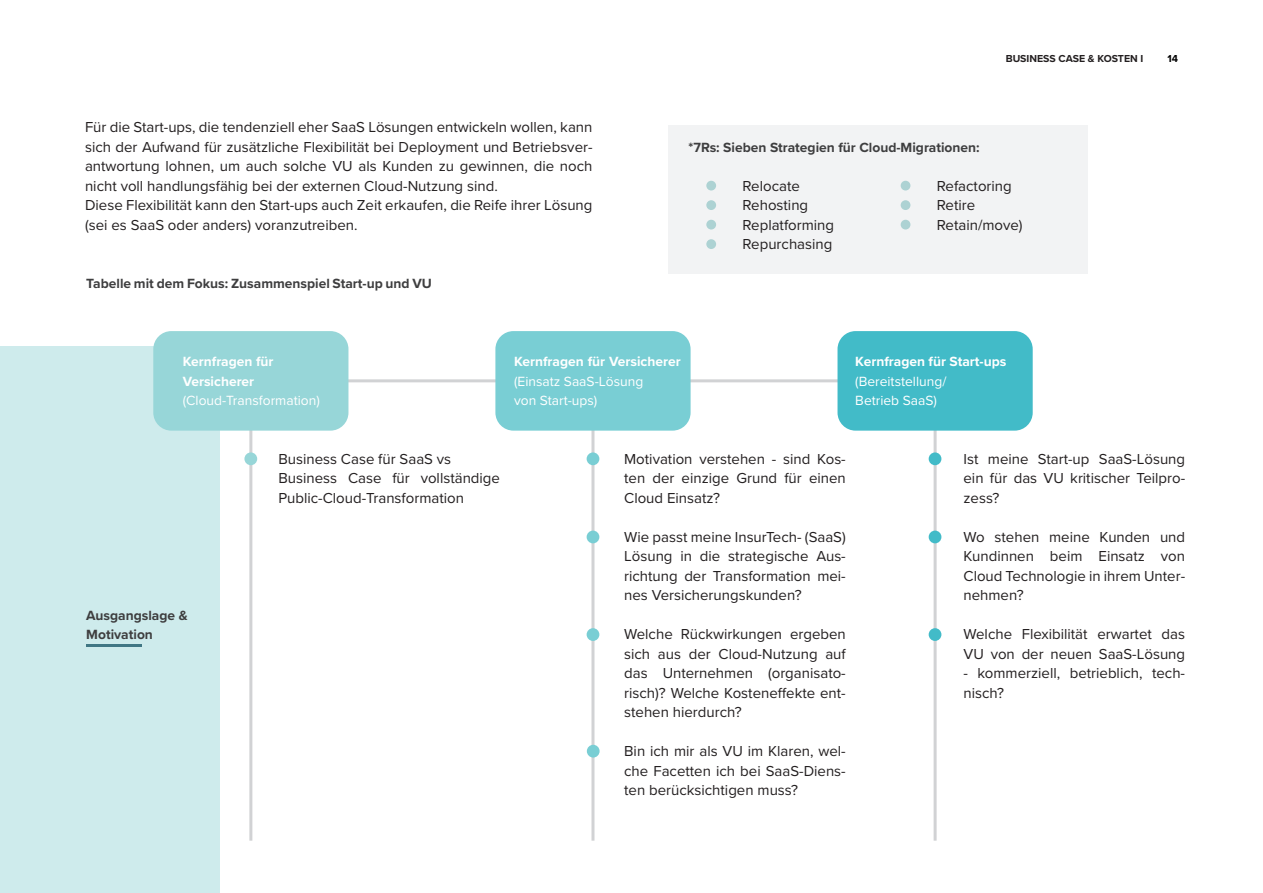
<style>
.page{position:relative;width:1263px;height:893px;background:#fff}
.page>*{position:absolute;margin:0;border:0;box-sizing:border-box;transform-origin:0 0}
.t1{font:15px/19.5px "Proxima Nova";color:#231f20}
.t2{font:700 13.8px/19.5px "Proxima Nova";color:#3e3e3f}
.t3{font:13.8px/19.5px "Proxima Nova";color:#fff}
.t4{font:700 13.8px/19.5px "Proxima Nova";color:#fff}
.t5{font:700 10.5px "Proxima Nova";color:#231f20}
.t6{font:700 10.5px "Proxima Nova";color:#000}
</style>
<div class="page">
<div style="left:0;top:347px;width:219px;height:546px;background:#ceebec"></div>
<hr style="left:249px;top:388px;width:3px;height:453px;background:#d1d2d4">
<hr style="left:591px;top:388px;width:3px;height:453px;background:#d1d2d4">
<hr style="left:933px;top:388px;width:3px;height:453px;background:#d1d2d4">
<hr style="left:284px;top:379px;width:609px;height:3px;background:#d1d2d4">
<div style="left:153px;top:331px;width:195px;height:100px;background:#97d6d8;border-radius:18px"></div>
<div style="left:495px;top:331px;width:196px;height:100px;background:#79ced4;border-radius:18px"></div>
<div style="left:837px;top:331px;width:196px;height:100px;background:#42bbc8;border-radius:18px"></div>
<div style="left:244px;top:452px;width:13px;height:13px;background:#97d6d8;border-radius:50%"></div>
<div style="left:587px;top:452px;width:12px;height:13px;background:#79ced4;border-radius:50%"></div>
<div style="left:929px;top:452px;width:12px;height:13px;background:#42bbc8;border-radius:50%"></div>
<hr style="left:86px;top:644px;width:56px;height:2px;background:#407784">
<div style="left:587px;top:531px;width:12px;height:12px;background:#79ced4;border-radius:50%"></div>
<div style="left:929px;top:531px;width:12px;height:12px;background:#42bbc8;border-radius:50%"></div>
<div style="left:587px;top:628px;width:12px;height:13px;background:#79ced4;border-radius:50%"></div>
<div style="left:929px;top:628px;width:12px;height:13px;background:#42bbc8;border-radius:50%"></div>
<div style="left:668px;top:125px;width:419px;height:148px;background:#f2f3f4"></div>
<div style="left:706px;top:181px;width:10px;height:10px;background:#add2d3;border-radius:50%"></div>
<div style="left:706px;top:200px;width:10px;height:10px;background:#add2d3;border-radius:50%"></div>
<div style="left:706px;top:220px;width:10px;height:10px;background:#add2d3;border-radius:50%"></div>
<div style="left:706px;top:239px;width:10px;height:10px;background:#add2d3;border-radius:50%"></div>
<div style="left:901px;top:181px;width:9px;height:10px;background:#add2d3;border-radius:50%"></div>
<div style="left:901px;top:200px;width:9px;height:10px;background:#add2d3;border-radius:50%"></div>
<div style="left:901px;top:220px;width:9px;height:10px;background:#add2d3;border-radius:50%"></div>
<div style="left:587px;top:745px;width:13px;height:12px;background:#79ced4;border-radius:50%"></div>
<p class="t1" style="left:85px;top:117px;width:509px">Für die Start-ups, die tendenziell eher SaaS Lösungen entwickeln wollen, kann sich der Aufwand für zusätzliche Flexibilität bei Deployment und Betriebsver&shy;antwortung lohnen, um auch solche VU als Kunden zu gewinnen, die noch nicht voll handlungsfähig bei der externen Cloud-Nutzung sind.<br>Diese Flexibilität kann den Start-ups auch Zeit erkaufen, die Reife ihrer Lösung (sei es SaaS oder anders) voranzutreiben.</p>
<p class="t2" style="left:86px;top:273px;width:347px">Tabelle mit dem Fokus: Zusammenspiel Start-up und VU</p>
<p class="t5" style="left:1006px;top:51px;width:139px">BUSINESS CASE &amp; KOSTEN I</p>
<p class="t6" style="left:1167px;top:51px;width:12px">14</p>
<p class="t2" style="left:689px;top:137px;width:293px">*7Rs: Sieben Strategien für Cloud-Migrationen:</p>
<p class="t1" style="left:743px;top:175px;width:93px">Relocate<br>Rehosting<br>Replatforming<br>Repurchasing</p>
<p class="t1" style="left:937px;top:175px;width:87px">Refactoring<br>Retire<br>Retain/move)</p>
<p class="t4" style="left:183px;top:351px;width:92px">Kernfragen für<br>Versicherer</p>
<p class="t3" style="left:183px;top:390px;width:139px">(Cloud-Transformation)</p>
<p class="t4" style="left:514px;top:351px;width:168px">Kernfragen für Versicherer</p>
<p class="t3" style="left:514px;top:371px;width:131px">(Einsatz SaaS-Lösung von Start-ups)</p>
<p class="t4" style="left:855px;top:351px;width:153px">Kernfragen für Start-ups</p>
<p class="t3" style="left:855px;top:371px;width:93px">(Bereitstellung/<br>Betrieb SaaS)</p>
<p class="t2" style="left:86px;top:605px;width:103px">Ausgangslage &amp;<br>Motivation</p>
<p class="t1" style="left:278px;top:448px;width:223px">Business Case für SaaS vs<br>Business Case für vollständige<br>Public-Cloud-Transformation</p>
<p class="t1" style="left:624px;top:448px;width:223px;text-align:justify">Motivation verstehen - sind Kos&shy;ten der einzige Grund für einen Cloud Einsatz?</p>
<p class="t1" style="left:624px;top:526px;width:223px;text-align:justify">Wie passt meine InsurTech- (SaaS)<br>Lösung in die strategische Aus&shy;richtung der Transformation mei&shy;nes Versicherungskunden?</p>
<p class="t1" style="left:624px;top:624px;width:223px;text-align:justify">Welche Rückwirkungen ergeben sich aus der Cloud-Nutzung auf das Unternehmen (organisato&shy;risch)? Welche Kosteneffekte ent&shy;stehen hierdurch?</p>
<p class="t1" style="left:624px;top:741px;width:223px;text-align:justify">Bin ich mir als VU im Klaren, wel&shy;che Facetten ich bei SaaS-Diens&shy;ten berücksichtigen muss?</p>
<p class="t1" style="left:963px;top:448px;width:223px;text-align:justify">Ist meine Start-up SaaS-Lösung ein für das VU kritischer Teilpro&shy;zess?</p>
<p class="t1" style="left:963px;top:526px;width:223px;text-align:justify">Wo stehen meine Kunden und Kundinnen beim Einsatz von Cloud Technologie in ihrem Unter&shy;nehmen?</p>
<p class="t1" style="left:963px;top:624px;width:223px">Welche Flexibilität erwartet das<br>VU von der neuen SaaS-Lösung</p>
<p class="t1" style="left:963px;top:663px;width:223px">- kommerziell, betrieblich, tech&shy;nisch?</p>
</div>
